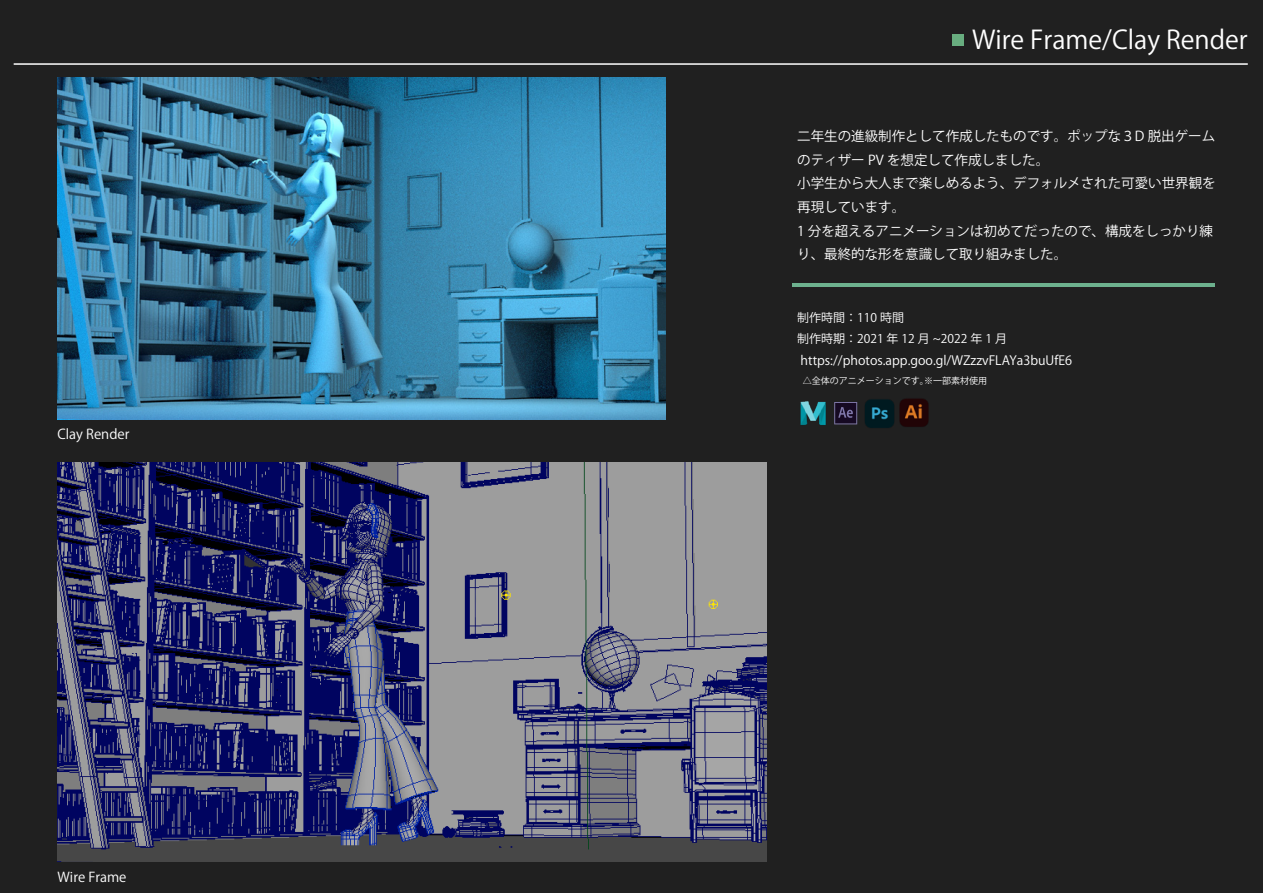
<style>
.page{position:relative;width:1263px;height:893px;background:#202020}
.page>*{position:absolute;margin:0;border:0;box-sizing:border-box;transform-origin:0 0}
.t1{font:25.5px "Koz Go Pr 6 N";color:#fff}
.t2{font:13.5px/23.7px "Koz Go Pr 6 N";color:#fff}
.t3{font:12.75px "Koz Go Pr 6 N";color:#fff}
.t4{font:12px/21px "Koz Go Pr 6 N";color:#fff}
.t5{font:9px "Koz Go Pr 6 N";color:#fff}
</style>
<div class="page">
<hr style="left:792px;top:283px;width:423px;height:3px;background:#6db18e">
<img style="left:865px;top:398px;width:64px;height:30px">
<img style="left:800px;top:401px;width:26px;height:24px">
<svg style="left:834px;top:402px;width:23px;height:22px"></svg>
<hr style="left:14px;top:63px;width:1234px;height:2px;background:#fff">
<div style="left:953px;top:34px;width:11px;height:11px;background:#68ad7f"></div>
<img style="left:58px;top:77px;width:607px;height:342px">
<img style="left:58px;top:462px;width:708px;height:399px">
<p class="t2" style="left:58px;top:422px;width:73px">Clay Render</p>
<p class="t2" style="left:58px;top:865px;width:70px">Wire Frame</p>
<h1 class="t1" style="left:972px;top:26px;width:277px">Wire Frame/Clay Render</h1>
<p class="t2" style="left:797px;top:125px;width:420px">二年生の進級制作として作成したものです。ポップな３D 脱出ゲームのティザー PV を想定して作成しました。<br>小学生から大人まで楽しめるよう、デフォルメされた可愛い世界観を再現しています。<br>1 分を超えるアニメーションは初めてだったので、構成をしっかり練り、最終的な形を意識して取り組みました。</p>
<p class="t4" style="left:797px;top:308px;width:211px">制作時間：110 時間<br>制作時期：2021 年 12 月 ~2022 年 1 月</p>
<p class="t3" style="left:801px;top:353px;width:273px">https://photos.app.goo.gl/WZzzvFLAYa3buUfE6</p>
<p class="t5" style="left:803px;top:375px;width:186px">△全体のアニメーションです。※一部素材使用</p>
</div>
